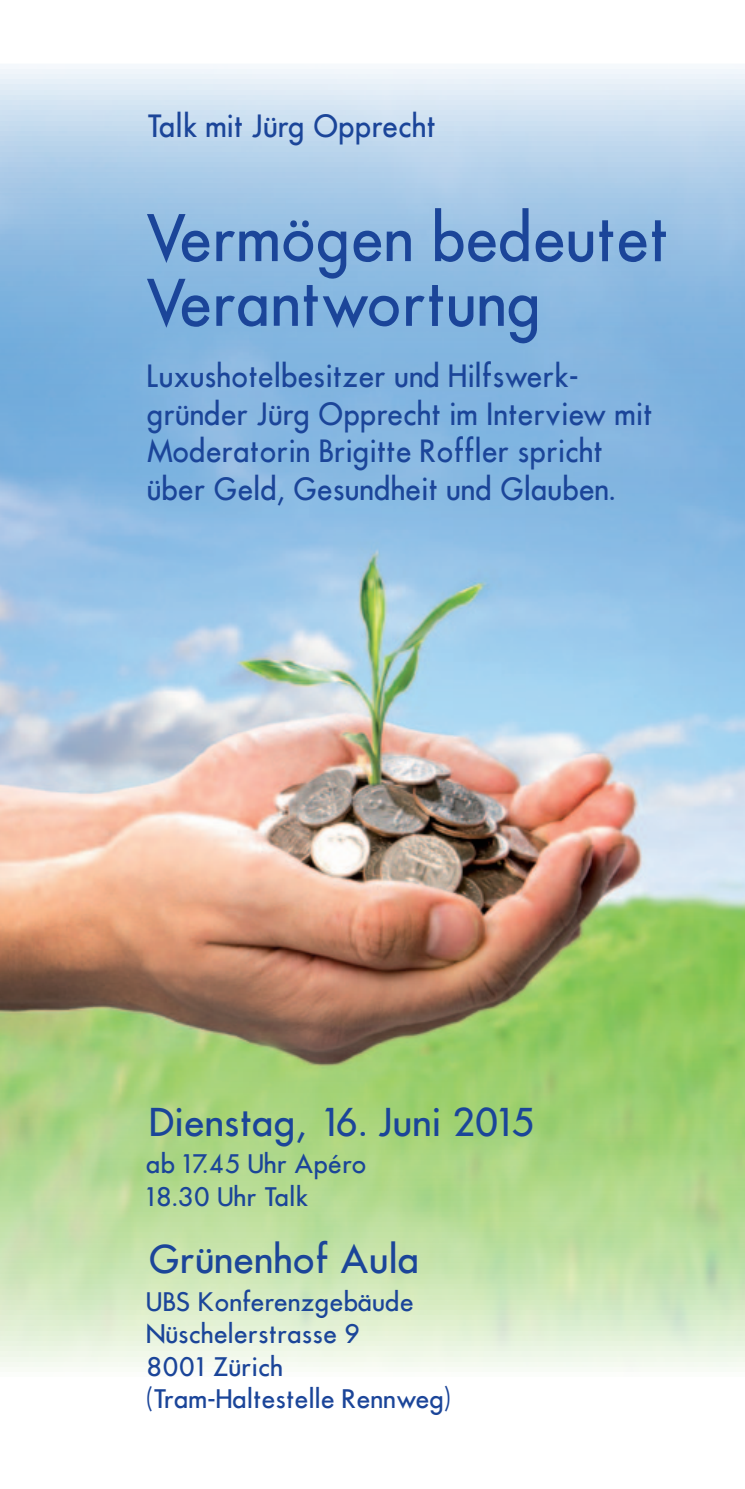
<style>
.page{position:relative;width:745px;height:1489px;background:#fff}
.page>*{position:absolute;margin:0;border:0;box-sizing:border-box;transform-origin:0 0}
.t1{font:62.25px/64.8px "Futura ICG";color:#1b4599;scale:.95 1}
.t2{font:37.5px "Futura ICG";color:#1b4599}
.t3{font:30px/37.5px "Futura ICG";color:#1b4599;scale:.95 1}
.t4{font:25px/32.5px "Futura ICG";color:#1b4599}
</style>
<div class="page">
<img style="left:0;top:64px;width:744px;height:1303px">
<p class="t3" style="left:147px;top:107px;width:306px">Talk mit Jürg Opprecht</p>
<h1 class="t1" style="left:145px;top:206px;width:552px">Vermögen bedeutet<br>Verantwortung</h1>
<p class="t3" style="left:147px;top:357px;width:533px">Luxushotelbesitzer und Hilfswerk&shy;gründer Jürg Opprecht im Interview mit Moderatorin Brigitte Roffler spricht über Geld, Gesundheit und Glauben.</p>
<p class="t2" style="left:148px;top:1097px;width:387px">Dienstag, 16. Juni 2015</p>
<p class="t4" style="left:142px;top:1147px;width:226px">ab17.45 Uhr Apéro<br>18.30 Uhr Talk</p>
<p class="t2" style="left:148px;top:1234px;width:272px">Grünenhof Aula</p>
<p class="t4" style="left:146px;top:1285px;width:306px">UBS Konferenzgebäude<br>Nüschelerstrasse 9<br>8001 Zürich (Tram-Haltestelle Rennweg)</p>
</div>
